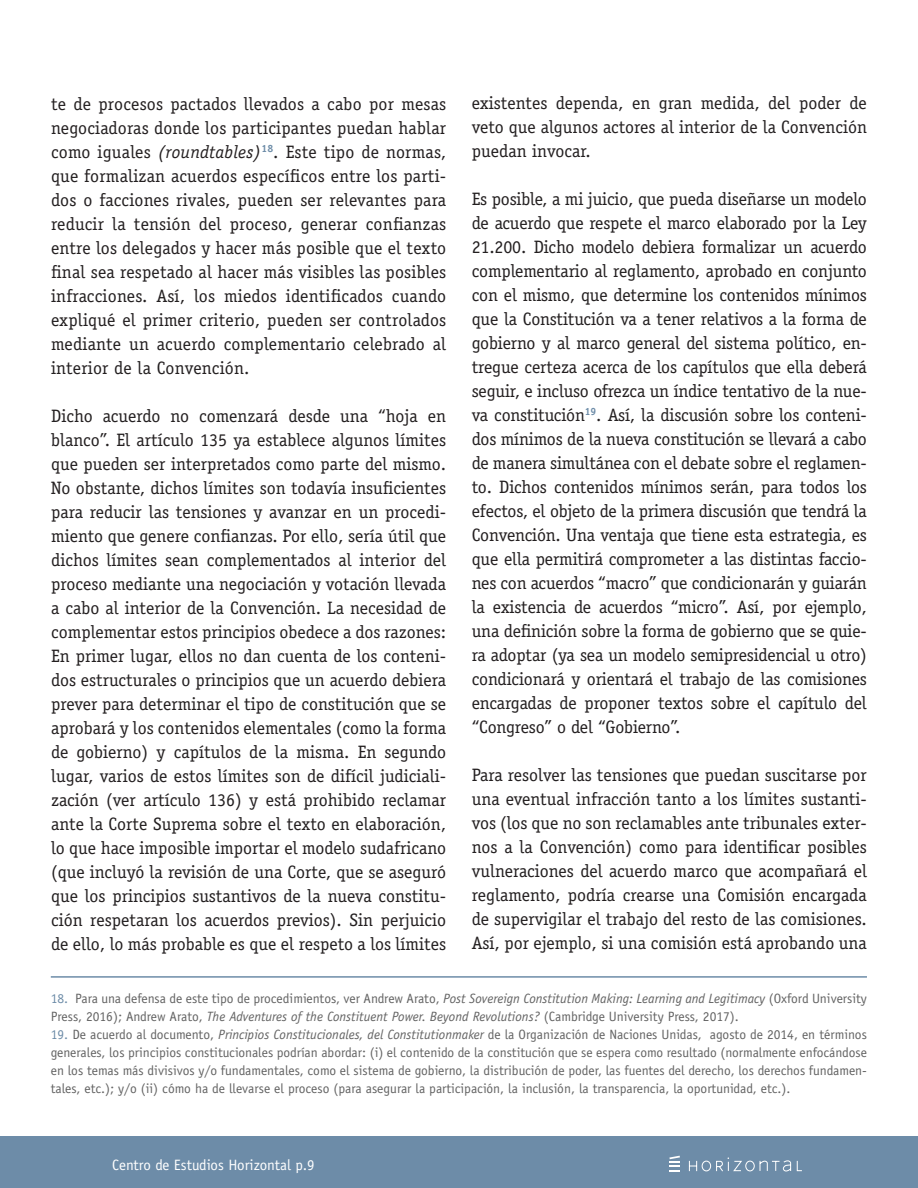
<style>
.page{position:relative;width:918px;height:1188px;background:#fff}
.page>*{position:absolute;margin:0;border:0;box-sizing:border-box;transform-origin:0 0}
.t1{font:18px/24px "Officina Serif Std";color:#231f20;text-align:justify}
.t2{font:15px "Officina Sans Std";color:#fff}
.t3{font:13.5px/18px "Officina Sans Std";color:#636363}
.s1{font-style:italic}
.s2{color:#6d8ca8}
</style>
<div class="page">
<div style="left:0;top:1136px;width:918px;height:52px;background:#6d8ca8"></div>
<svg style="left:669px;top:1156px;width:11px;height:16px"></svg>
<svg style="left:688px;top:1157px;width:114px;height:15px"></svg>
<hr style="left:51px;top:976px;width:816px;height:2px;background:#6d8ca8">
<p class="t1" style="left:51px;top:92px;width:397px">te de procesos pactados llevados a cabo por mesas negociadoras donde los participantes puedan hablar como iguales <span class="s1">(roundtables)</span><sup>18</sup>. Este tipo de normas, que formalizan acuerdos específicos entre los parti&shy;dos o facciones rivales, pueden ser relevantes para reducir la tensión del proceso, generar confianzas entre los delegados y hacer más posible que el texto final sea respetado al hacer más visibles las posibles infracciones. Así, los miedos identificados cuando expliqué el primer criterio, pueden ser controlados mediante un acuerdo complementario celebrado al interior de la Convención.</p>
<p class="t1" style="left:51px;top:404px;width:397px">Dicho acuerdo no comenzará desde una “hoja en blanco”. El artículo 135 ya establece algunos límites que pueden ser interpretados como parte del mismo.<br>No obstante, dichos límites son todavía insuficientes para reducir las tensiones y avanzar en un procedi&shy;miento que genere confianzas. Por ello, sería útil que dichos límites sean complementados al interior del proceso mediante una negociación y votación llevada a cabo al interior de la Convención. La necesidad de complementar estos principios obedece a dos razones:<br>En primer lugar, ellos no dan cuenta de los conteni&shy;dos estructurales o principios que un acuerdo debiera prever para determinar el tipo de constitución que se aprobará y los contenidos elementales (como la forma de gobierno) y capítulos de la misma. En segundo lugar, varios de estos límites son de difícil judiciali&shy;zación (ver artículo 136) y está prohibido reclamar ante la Corte Suprema sobre el texto en elaboración, lo que hace imposible importar el modelo sudafricano (que incluyó la revisión de una Corte, que se aseguró que los principios sustantivos de la nueva constitu&shy;ción respetaran los acuerdos previos). Sin perjuicio de ello, lo más probable es que el respeto a los límites</p>
<p class="t1" style="left:472px;top:91px;width:397px">existentes dependa, en gran medida, del poder de veto que algunos actores al interior de la Convención puedan invocar.</p>
<p class="t1" style="left:472px;top:187px;width:397px">Es posible, a mi juicio, que pueda diseñarse un modelo de acuerdo que respete el marco elaborado por la Ley 21.200. Dicho modelo debiera formalizar un acuerdo complementario al reglamento, aprobado en conjunto con el mismo, que determine los contenidos mínimos que la Constitución va a tener relativos a la forma de gobierno y al marco general del sistema político, en&shy;tregue certeza acerca de los capítulos que ella deberá seguir, e incluso ofrezca un índice tentativo de la nue&shy;va constitución<sup>19</sup>. Así, la discusión sobre los conteni&shy;dos mínimos de la nueva constitución se llevará a cabo de manera simultánea con el debate sobre el reglamen&shy;to. Dichos contenidos mínimos serán, para todos los efectos, el objeto de la primera discusión que tendrá la Convención. Una ventaja que tiene esta estrategia, es que ella permitirá comprometer a las distintas faccio&shy;nes con acuerdos “macro” que condicionarán y guiarán la existencia de acuerdos “micro”. Así, por ejemplo, una definición sobre la forma de gobierno que se quie&shy;ra adoptar (ya sea un modelo semipresidencial u otro) condicionará y orientará el trabajo de las comisiones encargadas de proponer textos sobre el capítulo del “Congreso” o del “Gobierno”.</p>
<p class="t1" style="left:472px;top:763px;width:397px">Para resolver las tensiones que puedan suscitarse por una eventual infracción tanto a los límites sustanti&shy;vos (los que no son reclamables ante tribunales exter&shy;nos a la Convención) como para identificar posibles vulneraciones del acuerdo marco que acompañará el reglamento, podría crearse una Comisión encargada de supervigilar el trabajo del resto de las comisiones.<br>Así, por ejemplo, si una comisión está aprobando una</p>
<p class="t3" style="left:51px;top:990px;width:818px"><span class="s2">18.</span> Para una defensa de este tipo de procedimientos, ver Andrew Arato, <span class="s1">Post Sovereign Constitution Making: Learning and Legitimacy</span> (Oxford University<br>Press, 2016); Andrew Arato, <span class="s1">The Adventures of the Constituent Power. Beyond Revolutions?</span> (Cambridge University Press, 2017).</p>
<p class="t3" style="left:51px;top:1026px;width:818px;text-align:justify"><span class="s2">19.</span> De acuerdo al documento, <span class="s1">Principios Constitucionales, del Constitutionmaker</span> de la Organización de Naciones Unidas, agosto de 2014, en términos generales, los principios constitucionales podrían abordar: (i) el contenido de la constitución que se espera como resultado (normalmente enfocándose en los temas más divisivos y/o fundamentales, como el sistema de gobierno, la distribución de poder, las fuentes del derecho, los derechos fundamen&shy;tales, etc.); y/o (ii) cómo ha de llevarse el proceso (para asegurar la participación, la inclusión, la transparencia, la oportunidad, etc.).</p>
<p class="t2" style="left:112px;top:1156px;width:204px">Centro de Estudios Horizontal p.9</p>
</div>
